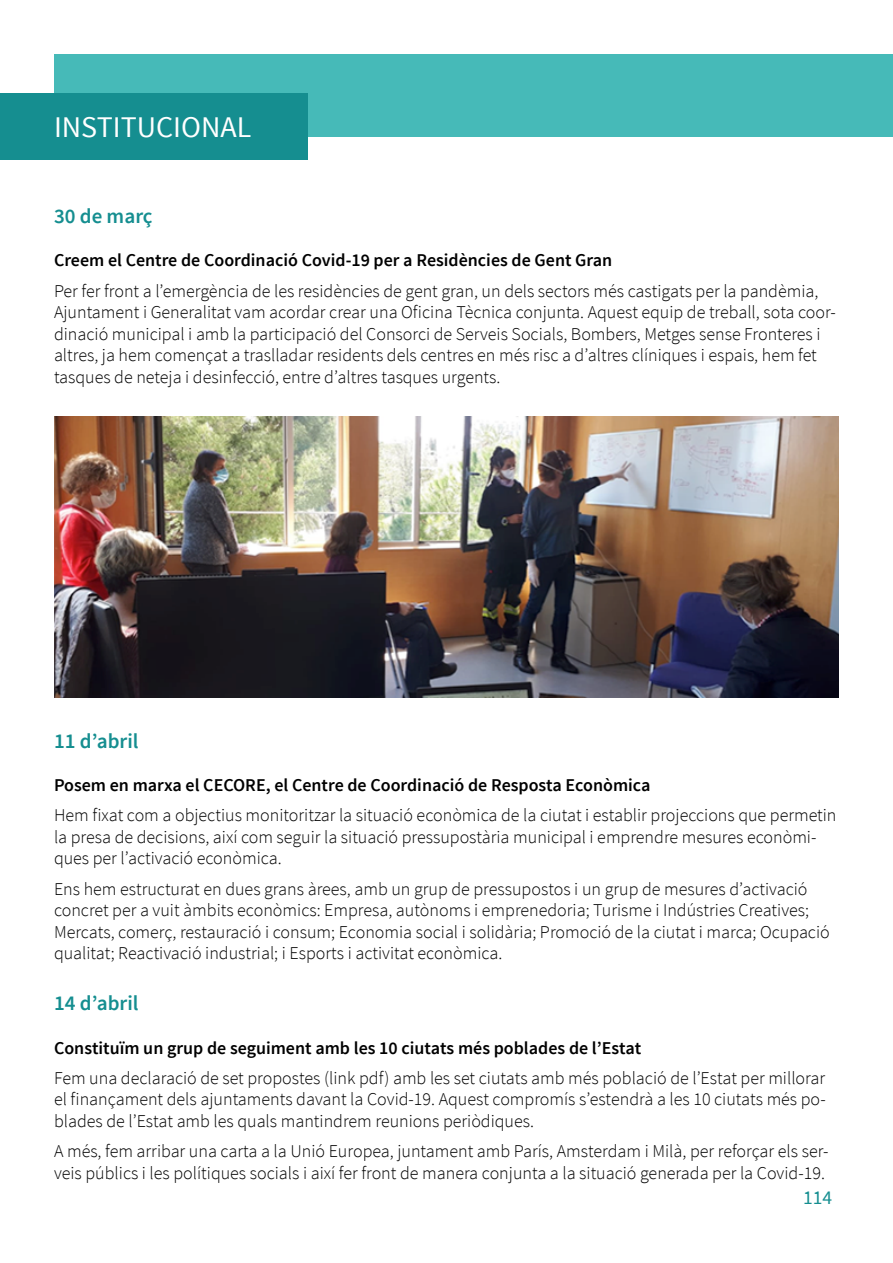
<style>
.page{position:relative;width:893px;height:1263px;background:#fff}
.page>*{position:absolute;margin:0;border:0;box-sizing:border-box;transform-origin:0 0}
.t1{font:30px "Source Sans Pro";color:#fff}
.t2{font:600 21px "Source Sans Pro";color:#158e90}
.t3{font:19.5px "Source Sans Pro";color:#158e90}
.t4{font:300 18px/21.6px "Source Sans Pro";color:#000}
.t5{font:600 18px "Source Sans Pro";color:#000}
</style>
<div class="page">
<div style="left:55px;top:54px;width:838px;height:83px;background:#46bab8"></div>
<div style="left:0;top:93px;width:308px;height:67px;background:#158e90"></div>
<img style="left:54px;top:417px;width:785px;height:281px">
<h1 class="t1" style="left:54px;top:108px;width:199px">INSTITUCIONAL</h1>
<p class="t2" style="left:54px;top:203px;width:100px">30 de març</p>
<p class="t5" style="left:54px;top:249px;width:560px">Creem el Centre de Coordinació Covid-19 per a Residències de Gent Gran</p>
<p class="t4" style="left:54px;top:280px;width:783px">Per fer front a l’emergència de les residències de gent gran, un dels sectors més castigats per la pandèmia, Ajuntament i Generalitat vam acordar crear una Oficina Tècnica conjunta. Aquest equip de treball, sota coor&shy;dinació municipal i amb la participació del Consorci de Serveis Socials, Bombers, Metges sense Fronteres i altres, ja hem començat a traslladar residents dels centres en més risc a d’altres clíniques i espais, hem fet tasques de neteja i desinfecció, entre d’altres tasques urgents.</p>
<p class="t2" style="left:54px;top:728px;width:86px">11 d’abril</p>
<p class="t5" style="left:54px;top:774px;width:598px">Posem en marxa el CECORE, el Centre de Coordinació de Resposta Econòmica</p>
<p class="t4" style="left:54px;top:804px;width:784px">Hem fixat com a objectius monitoritzar la situació econòmica de la ciutat i establir projeccions que permetin la presa de decisions, així com seguir la situació pressupostària municipal i emprendre mesures econòmi&shy;ques per l’activació econòmica.</p>
<p class="t4" style="left:54px;top:878px;width:777px">Ens hem estructurat en dues grans àrees, amb un grup de pressupostos i un grup de mesures d’activació concret per a vuit àmbits econòmics: Empresa, autònoms i emprenedoria; Turisme i Indústries Creatives; Mercats, comerç, restauració i consum; Economia social i solidària; Promoció de la ciutat i marca; Ocupació qualitat; Reactivació industrial; i Esports i activitat econòmica.</p>
<p class="t2" style="left:54px;top:990px;width:86px">14 d’abril</p>
<p class="t5" style="left:54px;top:1036px;width:589px">Constituïm un grup de seguiment amb les 10 ciutats més poblades de l’Estat</p>
<p class="t4" style="left:54px;top:1067px;width:773px;text-align:justify">Fem una declaració de set propostes (link pdf) amb les set ciutats amb més població de l’Estat per millorar el finançament dels ajuntaments davant la Covid-19. Aquest compromís s’estendrà a les 10 ciutats més po&shy;blades de l’Estat amb les quals mantindrem reunions periòdiques.</p>
<p class="t4" style="left:54px;top:1140px;width:776px">A més, fem arribar una carta a la Unió Europea, juntament amb París, Amsterdam i Milà, per reforçar els ser&shy;veis públics i les polítiques socials i així fer front de manera conjunta a la situació generada per la Covid-19.</p>
<p class="t3" style="left:803px;top:1185px;width:31px">114</p>
</div>
